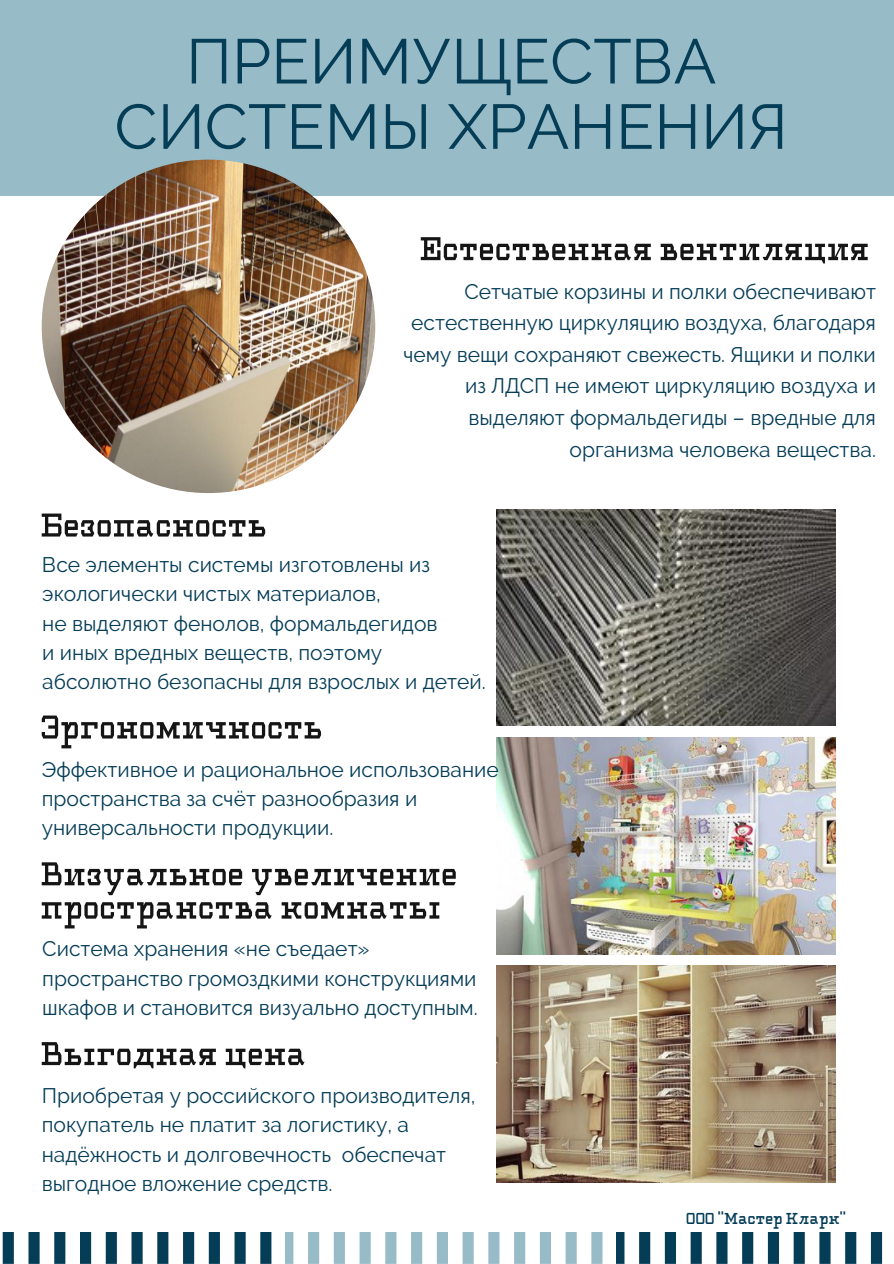
<style>
.page{position:relative;width:894px;height:1264px;background:#fff}
.page>*{position:absolute;margin:0;border:0;box-sizing:border-box;transform-origin:0 0}
.t1{font:62.85px/65.2px "Raleway";color:#053d57;text-align:center}
.t2{font:52.5px "Font from NATO";color:#151515}
.t3{font:25.35px "Font from NATO";color:#053d57}
.t4{font:21px/29.2px "Raleway";color:#053d57}
</style>
<div class="page">
<div style="left:0;top:0;width:893px;height:195px;background:#97bcc7"></div>
<svg style="left:2px;top:1232px;width:270px;height:31px"></svg>
<svg style="left:286px;top:1232px;width:317px;height:31px"></svg>
<svg style="left:616px;top:1232px;width:267px;height:31px"></svg>
<img style="left:497px;top:509px;width:337px;height:217px">
<img style="left:497px;top:737px;width:337px;height:217px">
<img style="left:497px;top:965px;width:337px;height:217px">
<img style="left:42px;top:160px;width:333px;height:333px;border-radius:50%">
<h1 class="t1" style="left:114px;top:29px;width:674px">ПРЕИМУЩЕСТВА<br>СИСТЕМЫ ХРАНЕНИЯ</h1>
<h2 class="t2" style="left:420px;top:224px;width:451px">Естественнаявентиляция</h2>
<p class="t4" style="left:403px;top:276px;width:474px;line-height:31.5px;text-align:right">Сетчатые корзины и полки обеспечивают естественную циркуляцию воздуха, благодаря чему вещи сохраняют свежесть. Ящики и полки из ЛДСП не имеют циркуляцию воздуха и выделяют формальдегиды – вредные для организма человека вещества.</p>
<h2 class="t2" style="left:42px;top:500px;width:228px">Безопасность</h2>
<p class="t4" style="left:42px;top:550px;width:445px">Все элементы системы изготовлены из экологически чистых материалов,<br>не выделяют фенолов, формальдегидов<br>и иных вредных веществ, поэтому абсолютно безопасны для взрослых и детей.</p>
<h2 class="t2" style="left:42px;top:702px;width:284px">Эргономичность</h2>
<p class="t4" style="left:42px;top:754px;width:458px">Эффективное и рациональное использование пространства за счёт разнообразия и универсальности продукции.</p>
<h2 class="t2" style="left:42px;top:849px;width:418px">Визуальное увеличение</h2>
<h2 class="t2" style="left:42px;top:882px;width:402px">пространства комнаты</h2>
<p class="t4" style="left:42px;top:934px;width:437px">Система хранения «не съедает» пространство громоздкими конструкциями шкафов и становится визуально доступным.</p>
<h2 class="t2" style="left:42px;top:1029px;width:267px">Выгодная цена</h2>
<p class="t4" style="left:42px;top:1080px;width:435px">Приобретая у российского производителя, покупатель не платит за логистику, а надёжность и долговечность обеспечат выгодное вложение средств.</p>
<p class="t3" style="left:686px;top:1206px;width:161px">ООО "Мастер Кларк"</p>
</div>
